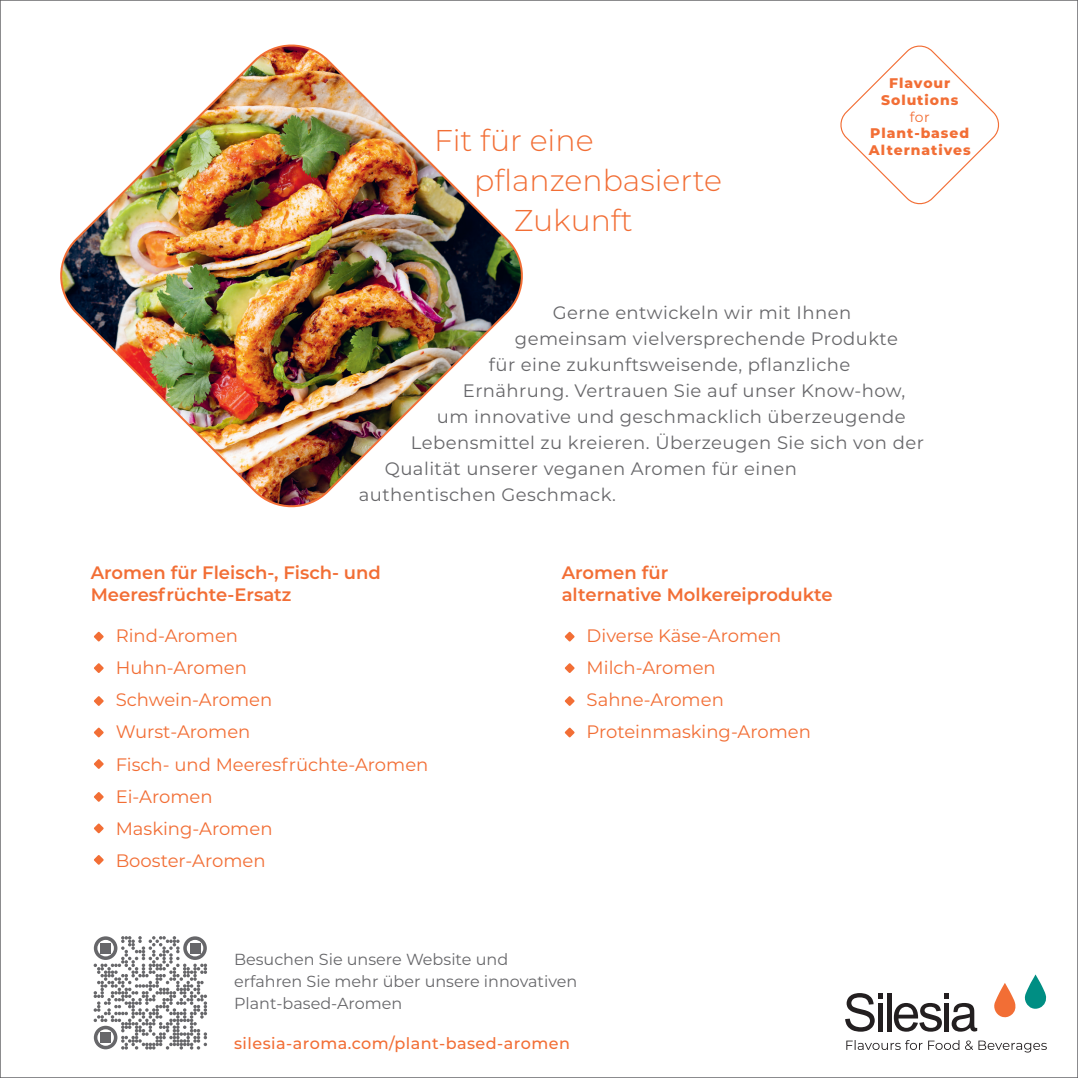
<style>
.page{position:relative;width:1078px;height:1078px;background:#fff}
.page>*{position:absolute;margin:0;border:0;box-sizing:border-box;transform-origin:0 0}
.t1{font:300 30px "Montserrat";color:#f26e35}
.t2{font:18px "Montserrat";letter-spacing:.025em;color:#67676a}
.t3{font:18px/32px "Montserrat";color:#f26e35}
.t4{font:600 18px/21.6px "Montserrat";color:#f26e35}
.t5{font:16px/22px "Montserrat";color:#67676a}
.t6{font:500 16px "Montserrat";letter-spacing:.03em;color:#f26e35}
.t7{font:800 14px/16.8px "Montserrat";letter-spacing:.07em;color:#f26e35;text-align:center}
.t8{font:14px "Montserrat";color:#f26e35}
</style>
<div class="page">
<svg style="left:94px;top:631px;width:10px;height:10px"></svg>
<svg style="left:94px;top:663px;width:10px;height:10px"></svg>
<svg style="left:94px;top:696px;width:10px;height:9px"></svg>
<svg style="left:94px;top:727px;width:10px;height:10px"></svg>
<svg style="left:94px;top:758px;width:10px;height:10px"></svg>
<svg style="left:94px;top:791px;width:10px;height:10px"></svg>
<svg style="left:94px;top:823px;width:10px;height:10px"></svg>
<svg style="left:94px;top:854px;width:10px;height:10px"></svg>
<svg style="left:564px;top:631px;width:10px;height:10px"></svg>
<svg style="left:564px;top:663px;width:10px;height:10px"></svg>
<svg style="left:564px;top:696px;width:10px;height:9px"></svg>
<svg style="left:564px;top:727px;width:10px;height:10px"></svg>
<svg style="left:840px;top:45px;width:160px;height:160px"></svg>
<img style="left:60px;top:44px;width:463px;height:464px">
<svg style="left:94px;top:936px;width:113px;height:113px"></svg>
<div style="left:100px;top:942px;width:11px;height:11px;background:#67676a"></div>
<div style="left:190px;top:942px;width:10px;height:11px;background:#67676a"></div>
<div style="left:100px;top:1032px;width:11px;height:10px;background:#67676a"></div>
<svg style="left:846px;top:1040px;width:200px;height:12px"></svg>
<svg style="left:893px;top:993px;width:83px;height:38px"></svg>
<div style="left:886px;top:992px;width:5px;height:39px;background:#231f20"></div>
<svg style="left:845px;top:993px;width:37px;height:38px"></svg>
<svg style="left:994px;top:983px;width:21px;height:34px"></svg>
<svg style="left:1024px;top:974px;width:22px;height:35px"></svg>
<h1 class="t1" style="left:434px;top:120px;width:161px">Fit für eine</h1>
<h1 class="t1" style="left:474px;top:160px;width:249px">pflanzenbasierte</h1>
<h1 class="t1" style="left:514px;top:200px;width:120px">Zukunft</h1>
<p class="t7" style="left:880px;top:74px;width:79px">Flavour<br>Solutions</p>
<p class="t8" style="left:909px;top:107px;width:22px">for</p>
<p class="t7" style="left:868px;top:124px;width:103px;text-align:left">Plant-based<br>Alternatives</p>
<p class="t2" style="left:552px;top:300px;width:300px">Gerne entwickeln wir mit Ihnen</p>
<p class="t2" style="left:514px;top:326px;width:384px">gemeinsam vielversprechende Produkte</p>
<p class="t2" style="left:488px;top:352px;width:363px">für eine zukunftsweisende, pflanzliche</p>
<p class="t2" style="left:463px;top:378px;width:444px">Ernährung. Vertrauen Sie auf unser Know-how,</p>
<p class="t2" style="left:437px;top:404px;width:470px">um innovative und geschmacklich überzeugende</p>
<p class="t2" style="left:411px;top:430px;width:514px">Lebensmittel zu kreieren. Überzeugen Sie sich von der</p>
<p class="t2" style="left:385px;top:456px;width:413px">Qualität unserer veganen Aromen für einen</p>
<p class="t2" style="left:359px;top:482px;width:258px">authentischen Geschmack.</p>
<p class="t4" style="left:91px;top:561px;width:292px">Aromen für Fleisch-, Fisch- und<br>Meeresfrüchte-Ersatz</p>
<p class="t3" style="left:116px;top:619px;width:314px">Rind-Aromen<br>Huhn-Aromen<br>Schwein-Aromen<br>Wurst-Aromen<br>Fisch- und Meeresfrüchte-Aromen<br>Ei-Aromen<br>Masking-Aromen<br>Booster-Aromen</p>
<p class="t4" style="left:561px;top:561px;width:272px">Aromen für<br>alternative Molkereiprodukte</p>
<p class="t3" style="left:586px;top:619px;width:226px">Diverse Käse-Aromen<br>Milch-Aromen<br>Sahne-Aromen<br>Proteinmasking-Aromen</p>
<p class="t5" style="left:234px;top:947px;width:345px">Besuchen Sie unsere Website und erfahren Sie mehr über unsere innovativen<br>Plant-based-Aromen</p>
<p class="t6" style="left:234px;top:1031px;width:337px">silesia-aroma.com/plant-based-aromen</p>
</div>
